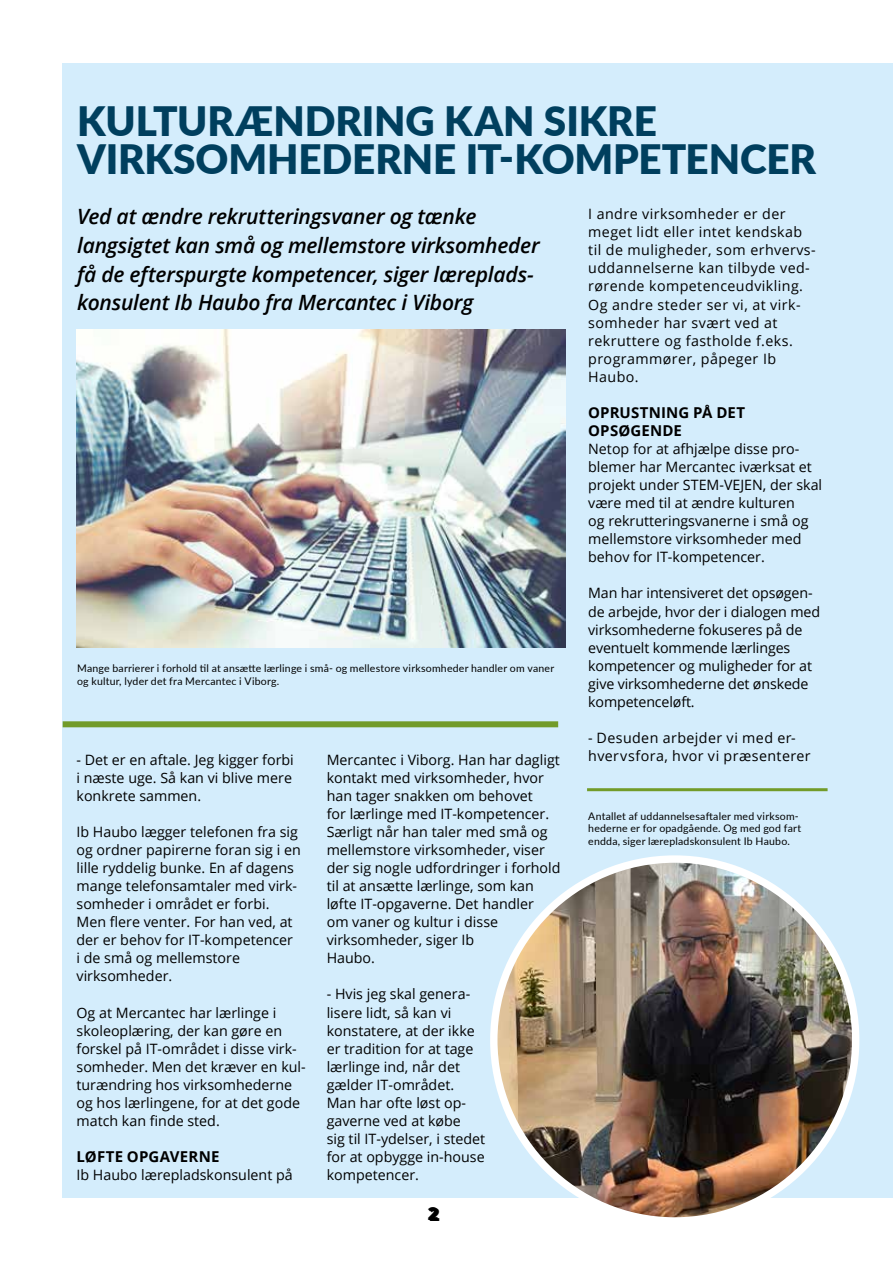
<style>
.page{position:relative;width:893px;height:1263px;background:#fff}
.page>*{position:absolute;margin:0;border:0;box-sizing:border-box;transform-origin:0 0}
.t1{font:900 40.5px/37.5px "Lato";letter-spacing:-.005em;color:#003f5e}
.t2{font:italic 600 21px/28.5px "Open Sans";letter-spacing:-.015em;color:#000}
.t3{font:800 18px "Open Sans";color:#000}
.t4{font:700 15px/18px "Open Sans";letter-spacing:.01em;color:#000}
.t5{font:14.25px/18px "Open Sans";color:#000}
.t6{font:14.25px/18px "Open Sans";letter-spacing:.03em;color:#000}
.t7{font:10.5px/12.6px "Lato";letter-spacing:.02em;color:#000}
</style>
<div class="page">
<div style="left:63px;top:63px;width:830px;height:1135px;background:#d4edfc"></div>
<div style="left:63px;top:721px;width:495px;height:6px;background:#729b29"></div>
<img style="left:77px;top:330px;width:489px;height:317px">
<img style="left:494px;top:859px;width:362px;height:362px;border-radius:181px">
<hr style="left:587px;top:788px;width:241px;height:3px;background:#729b29">
<h1 class="t1" style="left:77px;top:101px;width:740px">KULTURÆNDRING KAN SIKRE<br>VIRKSOMHEDERNE IT-KOMPETENCER</h1>
<h2 class="t2" style="left:77px;top:202px;width:464px">Ved at ændre rekrutteringsvaner og tænke langsigtet kan små og mellemstore virksomheder få de efterspurgte kompetencer, siger læreplads&shy;konsulent Ib Haubo fra Mercantec i Viborg</h2>
<p class="t7" style="left:77px;top:661px;width:479px">Mange barrierer i forhold til at ansætte lærlinge i små- og mellestore virksomheder handler om vaner og kultur, lyder det fra Mercantec i Viborg.</p>
<p class="t5" style="left:77px;top:750px;width:219px">- Det er en aftale. Jeg kigger forbi i næste uge. Så kan vi blive mere konkrete sammen.</p>
<p class="t5" style="left:77px;top:822px;width:226px">Ib Haubo lægger telefonen fra sig og ordner papirerne foran sig i en lille ryddelig bunke. En af dagens mange telefonsamtaler med virk&shy;somheder i området er forbi.<br>Men flere venter. For han ved, at der er behov for IT-kompetencer<br>i de små og mellemstore virksomheder.</p>
<p class="t5" style="left:77px;top:1003px;width:231px">Og at Mercantec har lærlinge i skoleoplæring, der kan gøre en forskel på IT-området i disse virk&shy;somheder. Men det kræver en kul&shy;turændring hos virksomhederne og hos lærlingene, for at det gode match kan finde sted.</p>
<p class="t4" style="left:77px;top:1147px;width:144px">LØFTE OPGAVERNE</p>
<p class="t5" style="left:77px;top:1165px;width:218px">Ib Haubo lærepladskonsulent på</p>
<p class="t5" style="left:327px;top:750px;width:235px">Mercantec i Viborg. Han har dagligt kontakt med virksomheder, hvor han tager snakken om behovet<br>for lærlinge med IT-kompetencer.<br>Særligt når han taler med små og mellemstore virksomheder, viser der sig nogle udfordringer i forhold til at ansætte lærlinge, som kan løfte IT-opgaverne. Det handler<br>om vaner og kultur i disse virksomheder, siger Ib<br>Haubo.</p>
<p class="t5" style="left:327px;top:985px;width:160px">- Hvis jeg skal genera&shy;lisere lidt, så kan vi konstatere, at der ikke er tradition for at tage lærlinge ind, når det gælder IT-området.<br>Man har ofte løst op&shy;gaverne ved at købe<br>sig til IT-ydelser, i stedet for at opbygge in-house kompetencer.</p>
<p class="t3" style="left:428px;top:1200px;width:12px">2</p>
<p class="t6" style="left:588px;top:205px;width:229px">I andre virksomheder er der meget lidt eller intet kendskab til de muligheder, som erhvervs&shy;uddannelserne kan tilbyde ved&shy;rørende kompetenceudvikling.<br>Og andre steder ser vi, at virk&shy;somheder har svært ved at rekruttere og fastholde f.eks. programmører, påpeger Ib<br>Haubo.</p>
<p class="t4" style="left:588px;top:403px;width:158px">OPRUSTNING PÅ DET<br>OPSØGENDE</p>
<p class="t5" style="left:588px;top:439px;width:235px">Netop for at afhjælpe disse pro&shy;blemer har Mercantec iværksat et projekt under STEM-VEJEN, der skal være med til at ændre kulturen<br>og rekrutteringsvanerne i små og mellemstore virksomheder med behov for IT-kompetencer.</p>
<p class="t5" style="left:588px;top:584px;width:233px">Man har intensiveret det opsøgen&shy;de arbejde, hvor der i dialogen med virksomhederne fokuseres på de eventuelt kommende lærlinges kompetencer og muligheder for at give virksomhederne det ønskede kompetenceløft.</p>
<p class="t6" style="left:588px;top:728px;width:224px">- Desuden arbejder vi med er&shy;hvervsfora, hvor vi præsenterer</p>
<p class="t7" style="left:588px;top:809px;width:215px">Antallet af uddannelsesaftaler med virksom&shy;hederne er for opadgående. Og med god fart endda, siger lærepladskonsulent Ib Haubo.</p>
</div>
